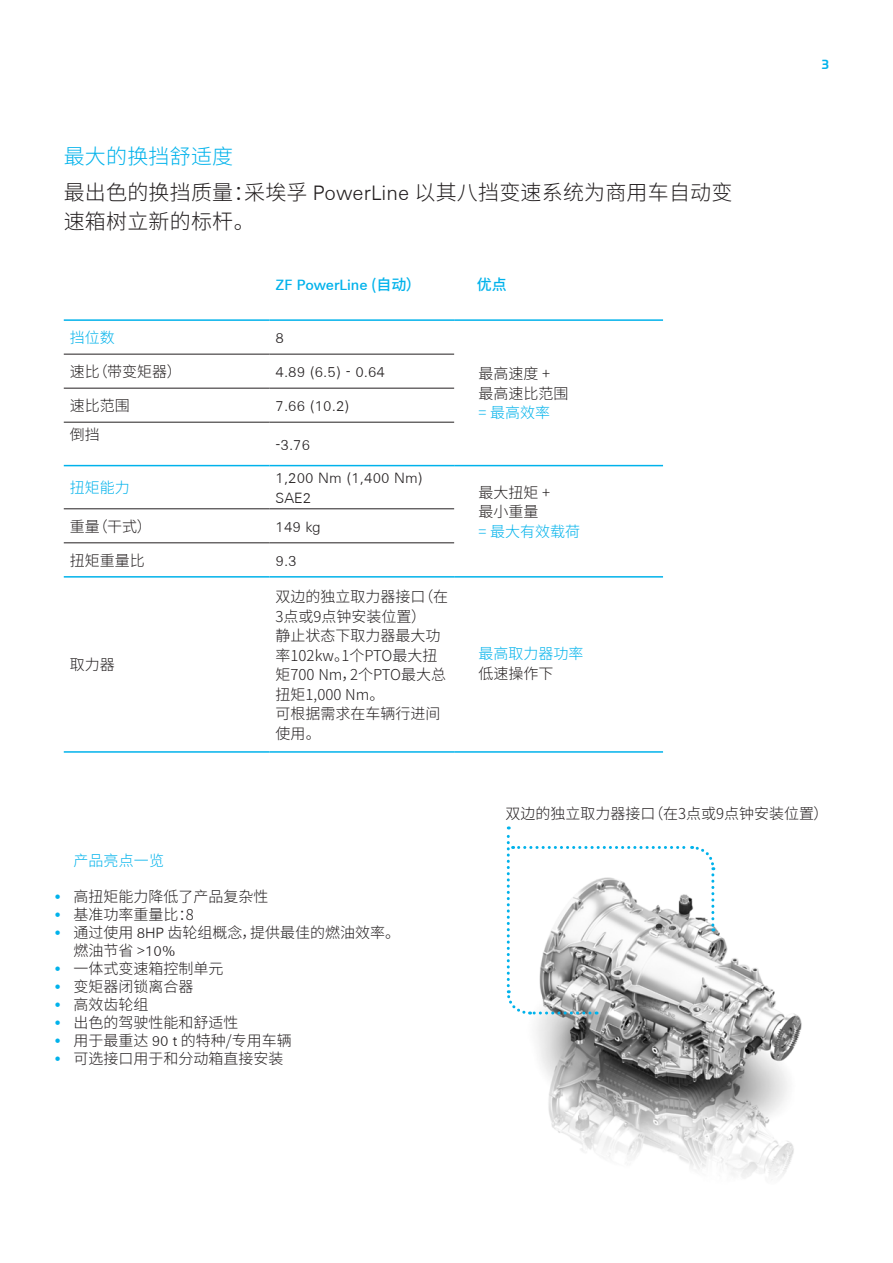
<style>
.page{position:relative;width:893px;height:1263px;background:#fff}
.page>*{position:absolute;margin:0;border:0;box-sizing:border-box;transform-origin:0 0}
.Headline_1__Ebene{font:300 21px/29.4px "Source Han Sans CN";letter-spacing:.01em;color:#231f20}
.Headline_1__Ebene-2{font:300 21px "Source Han Sans CN";letter-spacing:.01em;color:#00b2eb}
._40__ZF__Subcopy__li{font:300 15px/19.5px "Source Han Sans CN";color:#231f20}
.Marginalien{font:300 15px/18px "Source Han Sans CN";color:#231f20}
._40__ZF__Subcopy__li-2{font:300 15px/19.5px "ZF Sans";color:#231f20}
._40__ZF__Subcopy__li-3{font:300 15px/19.5px "Source Han Sans CN";color:#00b2eb}
.t1{font:500 15px "ZF Sans";color:#00b2eb}
.t2{font:300 15px "ZF Sans";color:#00b2eb}
.Headline_3__Ebene{font:300 15px "Source Han Sans CN";letter-spacing:.01em;color:#00b2eb}
.t3{font:500 15px "Source Han Sans CN";color:#00b2eb}
.t4{font:500 13.5px "ZF Prometo";color:#00b2eb}
.s1{font-family:"ZF Sans"}
.s2{font-family:"Source Han Sans CN"}
.s3{color:#231f20}
</style>
<div class="page">
<img style="left:536px;top:928px;width:266px;height:250px">
<svg style="left:506px;top:826px;width:210px;height:190px"></svg>
<hr style="left:64px;top:354px;width:206px;height:1px;background:#231f20">
<hr style="left:270px;top:354px;width:184px;height:1px;background:#231f20">
<hr style="left:64px;top:388px;width:206px;height:1px;background:#231f20">
<hr style="left:270px;top:388px;width:184px;height:1px;background:#231f20">
<hr style="left:64px;top:422px;width:206px;height:1px;background:#231f20">
<hr style="left:270px;top:422px;width:184px;height:1px;background:#231f20">
<hr style="left:64px;top:542px;width:206px;height:1px;background:#231f20">
<hr style="left:270px;top:542px;width:184px;height:1px;background:#231f20">
<hr style="left:64px;top:319px;width:206px;height:2px;background:#00b2eb">
<hr style="left:270px;top:319px;width:184px;height:2px;background:#00b2eb">
<hr style="left:454px;top:319px;width:209px;height:2px;background:#00b2eb">
<hr style="left:64px;top:465px;width:206px;height:1px;background:#00b2eb">
<hr style="left:270px;top:465px;width:184px;height:1px;background:#00b2eb">
<hr style="left:454px;top:465px;width:209px;height:1px;background:#00b2eb">
<hr style="left:64px;top:508px;width:206px;height:1px;background:#231f20">
<hr style="left:270px;top:508px;width:184px;height:1px;background:#231f20">
<hr style="left:64px;top:576px;width:206px;height:2px;background:#00b2eb">
<hr style="left:270px;top:576px;width:184px;height:2px;background:#00b2eb">
<hr style="left:454px;top:576px;width:209px;height:2px;background:#00b2eb">
<hr style="left:64px;top:751px;width:206px;height:2px;background:#00b2eb">
<hr style="left:270px;top:751px;width:184px;height:2px;background:#00b2eb">
<hr style="left:454px;top:751px;width:209px;height:2px;background:#00b2eb">
<p class="Headline_1__Ebene-2" style="left:64px;top:144px;width:171px">最大的换挡舒适度</p>
<p class="Headline_1__Ebene" style="left:64px;top:178px;width:670px">最出色的换挡质量：采埃孚 <span class="s1">PowerLine</span> 以其八挡变速系统为商用车自动变速箱树立新的标杆。</p>
<p class="t1" style="left:276px;top:276px;width:147px">ZF PowerLine <span class="s2">(自动）</span></p>
<p class="t3" style="left:477px;top:276px;width:31px">优点</p>
<p class="_40__ZF__Subcopy__li-3" style="left:70px;top:328px;width:46px">挡位数</p>
<p class="_40__ZF__Subcopy__li-2" style="left:276px;top:328px;width:10px">8</p>
<p class="_40__ZF__Subcopy__li" style="left:70px;top:362px;width:113px">速比（带变矩器）</p>
<p class="_40__ZF__Subcopy__li-2" style="left:276px;top:362px;width:111px">4.89 (6.5) - 0.64</p>
<p class="_40__ZF__Subcopy__li" style="left:70px;top:396px;width:61px">速比范围</p>
<p class="_40__ZF__Subcopy__li-2" style="left:276px;top:396px;width:75px">7.66 (10.2)</p>
<p class="_40__ZF__Subcopy__li" style="left:70px;top:425px;width:31px">倒挡</p>
<p class="_40__ZF__Subcopy__li-2" style="left:276px;top:435px;width:36px">-3.76</p>
<p class="_40__ZF__Subcopy__li-3" style="left:70px;top:478px;width:61px">扭矩能力</p>
<p class="_40__ZF__Subcopy__li-2" style="left:276px;top:469px;width:149px">1,200 Nm (1,400 Nm)<br>SAE2</p>
<p class="_40__ZF__Subcopy__li" style="left:478px;top:364px;width:73px">最高速度 +</p>
<p class="_40__ZF__Subcopy__li" style="left:478px;top:384px;width:91px">最高速比范围</p>
<p class="_40__ZF__Subcopy__li-3" style="left:478px;top:403px;width:73px">= 最高效率</p>
<p class="_40__ZF__Subcopy__li" style="left:478px;top:483px;width:73px">最大扭矩 +</p>
<p class="_40__ZF__Subcopy__li" style="left:478px;top:502px;width:61px">最小重量</p>
<p class="_40__ZF__Subcopy__li" style="left:70px;top:517px;width:83px">重量（干式）</p>
<p class="_40__ZF__Subcopy__li-2" style="left:276px;top:517px;width:47px">149 kg</p>
<p class="_40__ZF__Subcopy__li-3" style="left:478px;top:522px;width:103px">= 最大有效载荷</p>
<p class="_40__ZF__Subcopy__li" style="left:70px;top:551px;width:76px">扭矩重量比</p>
<p class="_40__ZF__Subcopy__li-2" style="left:276px;top:551px;width:23px">9.3</p>
<p class="_40__ZF__Subcopy__li" style="left:70px;top:655px;width:46px">取力器</p>
<p class="_40__ZF__Subcopy__li" style="left:276px;top:587px;width:174px">双边的独立取力器接口（在<br>3点或9点钟安装位置）</p>
<p class="_40__ZF__Subcopy__li" style="left:276px;top:626px;width:172px">静止状态下取力器最大功率102kw。1个PTO最大扭矩700 Nm，2个PTO最大总扭矩1,000 Nm。</p>
<p class="_40__ZF__Subcopy__li" style="left:276px;top:704px;width:166px">可根据需求在车辆行进间使用。</p>
<p class="_40__ZF__Subcopy__li-3" style="left:478px;top:644px;width:107px">最高取力器功率<span class="s3">低速操作下</span></p>
<p class="t4" style="left:822px;top:56px;width:9px">3</p>
<p class="t2" style="left:54px;top:888px;width:10px">•</p>
<p class="t2" style="left:54px;top:906px;width:10px">•</p>
<p class="t2" style="left:54px;top:924px;width:10px">•</p>
<p class="t2" style="left:54px;top:960px;width:10px">•</p>
<p class="t2" style="left:54px;top:978px;width:10px">•</p>
<p class="t2" style="left:54px;top:996px;width:10px">•</p>
<p class="t2" style="left:54px;top:1014px;width:10px">•</p>
<p class="t2" style="left:54px;top:1032px;width:10px">•</p>
<p class="t2" style="left:54px;top:1050px;width:10px">•</p>
<p class="Headline_3__Ebene" style="left:73px;top:852px;width:92px">产品亮点一览</p>
<p class="Marginalien" style="left:73px;top:887px;width:196px">高扭矩能力降低了产品复杂性</p>
<p class="Marginalien" style="left:73px;top:905px;width:122px">基准功率重量比：8</p>
<p class="Marginalien" style="left:73px;top:923px;width:328px">通过使用 <span class="s1">8HP</span> 齿轮组概念，提供最佳的燃油效率。燃油节省 <span class="s1">&gt;10%</span></p>
<p class="Marginalien" style="left:73px;top:959px;width:151px">一体式变速箱控制单元</p>
<p class="Marginalien" style="left:73px;top:977px;width:121px">变矩器闭锁离合器</p>
<p class="Marginalien" style="left:73px;top:995px;width:76px">高效齿轮组</p>
<p class="Marginalien" style="left:73px;top:1013px;width:166px">出色的驾驶性能和舒适性</p>
<p class="Marginalien" style="left:73px;top:1031px;width:220px">用于最重达 <span class="s1">90 t</span> 的特种/专用车辆</p>
<p class="Marginalien" style="left:73px;top:1049px;width:211px">可选接口用于和分动箱直接安装</p>
<p class="_40__ZF__Subcopy__li" style="left:505px;top:804px;width:325px">双边的独立取力器接口（在3点或9点钟安装位置）</p>
</div>
